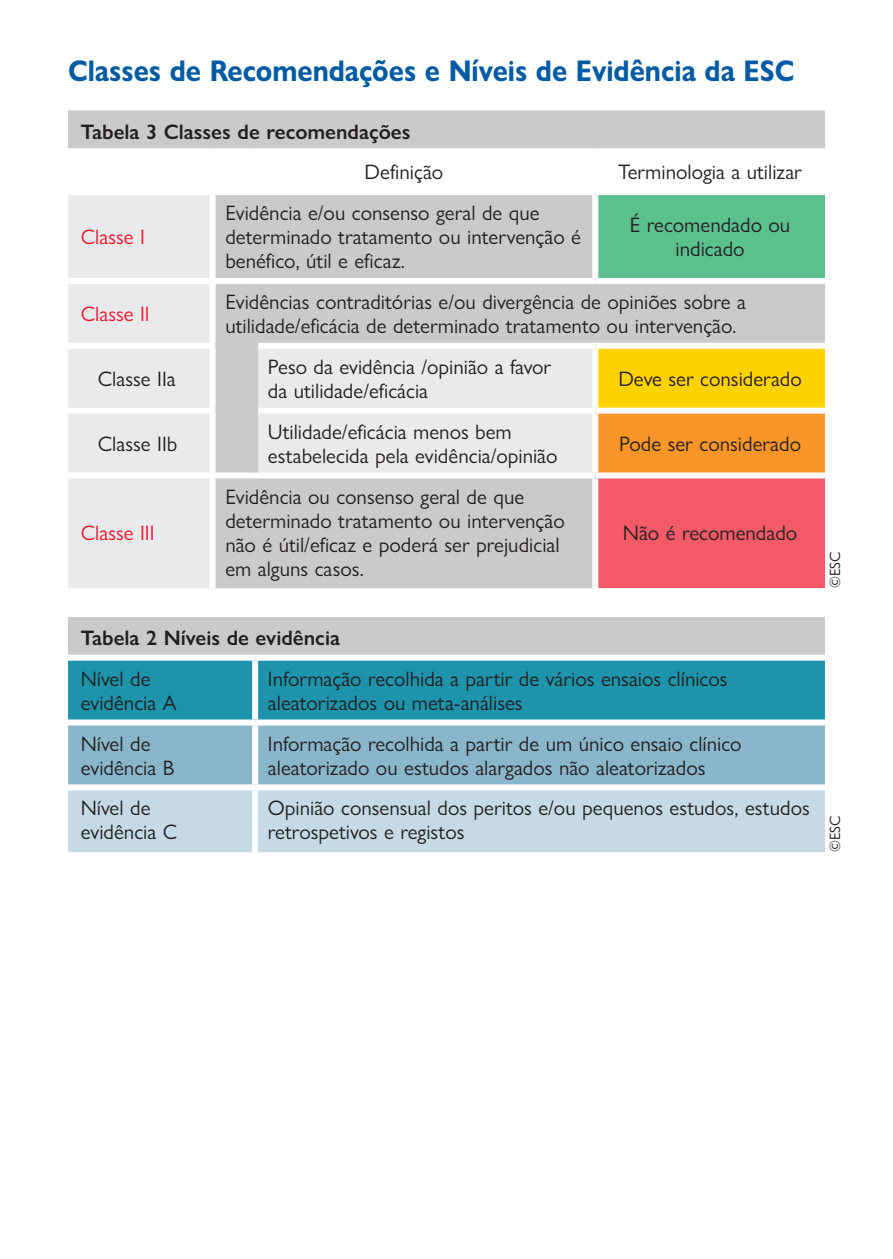
<style>
.page{position:relative;width:893px;height:1259px;background:#fff}
.page>*{position:absolute;margin:0;border:0;box-sizing:border-box;transform-origin:0 0}
.t1{font:700 30px "Gill Sans Nova";color:#005ba3;scale:.9 1}
.t2{font:21px/24px "Gill Sans Nova";color:#241f1f}
.t3{font:600 21px "Gill Sans Nova";color:#241f1f}
.t4{font:21px "Gill Sans Nova";color:#ef1730}
.t5{font:15px "Gill Sans Nova";color:#241f1f}
</style>
<div class="page">
<svg style="left:68px;top:110px;width:757px;height:233px;fill:#cbcacb"></svg>
<svg style="left:68px;top:195px;width:527px;height:393px;background:#dad9d9"></svg>
<div style="left:595px;top:192px;width:230px;height:89px;background:#5ac18e"></div>
<div style="left:595px;top:346px;width:230px;height:65px;background:#ffd200"></div>
<div style="left:595px;top:411px;width:230px;height:64px;background:#fa9527"></div>
<div style="left:595px;top:475px;width:230px;height:113px;background:#f45a67"></div>
<div style="left:68px;top:148px;width:145px;height:6px;background:#fff"></div>
<div style="left:213px;top:148px;width:42px;height:6px;background:#fff"></div>
<div style="left:210px;top:154px;width:6px;height:35px;background:#fff"></div>
<div style="left:255px;top:148px;width:340px;height:6px;background:#fff"></div>
<div style="left:595px;top:148px;width:230px;height:6px;background:#fff"></div>
<div style="left:592px;top:154px;width:6px;height:35px;background:#fff"></div>
<div style="left:68px;top:189px;width:145px;height:6px;background:#fff"></div>
<div style="left:213px;top:189px;width:42px;height:6px;background:#fff"></div>
<div style="left:210px;top:195px;width:6px;height:83px;background:#fff"></div>
<div style="left:255px;top:189px;width:340px;height:6px;background:#fff"></div>
<div style="left:595px;top:189px;width:230px;height:6px;background:#fff"></div>
<div style="left:592px;top:195px;width:6px;height:83px;background:#fff"></div>
<div style="left:68px;top:278px;width:145px;height:6px;background:#fff"></div>
<div style="left:213px;top:278px;width:42px;height:6px;background:#fff"></div>
<div style="left:210px;top:284px;width:6px;height:59px;background:#fff"></div>
<div style="left:255px;top:278px;width:340px;height:6px;background:#fff"></div>
<div style="left:595px;top:278px;width:230px;height:6px;background:#fff"></div>
<div style="left:68px;top:343px;width:148px;height:6px;background:#fff"></div>
<div style="left:210px;top:349px;width:6px;height:59px;background:#fff"></div>
<div style="left:258px;top:343px;width:337px;height:6px;background:#fff"></div>
<div style="left:595px;top:343px;width:230px;height:6px;background:#fff"></div>
<div style="left:592px;top:349px;width:6px;height:59px;background:#fff"></div>
<div style="left:68px;top:408px;width:148px;height:6px;background:#fff"></div>
<div style="left:210px;top:414px;width:6px;height:58px;background:#fff"></div>
<div style="left:258px;top:408px;width:337px;height:6px;background:#fff"></div>
<div style="left:595px;top:408px;width:230px;height:6px;background:#fff"></div>
<div style="left:592px;top:414px;width:6px;height:58px;background:#fff"></div>
<div style="left:68px;top:472px;width:145px;height:6px;background:#fff"></div>
<div style="left:213px;top:472px;width:42px;height:6px;background:#fff"></div>
<div style="left:210px;top:478px;width:6px;height:110px;background:#fff"></div>
<div style="left:255px;top:472px;width:340px;height:6px;background:#fff"></div>
<div style="left:595px;top:472px;width:230px;height:6px;background:#fff"></div>
<div style="left:592px;top:478px;width:6px;height:110px;background:#fff"></div>
<div style="left:216px;top:343px;width:42px;height:6px;background:#cbcacb"></div>
<div style="left:252px;top:349px;width:6px;height:59px;background:#cbcacb"></div>
<div style="left:216px;top:408px;width:42px;height:6px;background:#cbcacb"></div>
<div style="left:252px;top:414px;width:6px;height:58px;background:#cbcacb"></div>
<div style="left:68px;top:617px;width:757px;height:40px;background:#cbcacb"></div>
<div style="left:68px;top:660px;width:757px;height:59px;background:#1d94ab"></div>
<div style="left:68px;top:725px;width:757px;height:59px;background:#89b6cb"></div>
<div style="left:68px;top:790px;width:757px;height:62px;background:#c5dae5"></div>
<div style="left:68px;top:654px;width:187px;height:6px;background:#fff"></div>
<div style="left:255px;top:654px;width:570px;height:6px;background:#fff"></div>
<div style="left:252px;top:660px;width:6px;height:59px;background:#fff"></div>
<div style="left:252px;top:725px;width:6px;height:59px;background:#fff"></div>
<div style="left:252px;top:790px;width:6px;height:62px;background:#fff"></div>
<h1 class="t1" style="left:68px;top:53px;width:809px">Classes de Recomendações e Níveis de Evidência da ESC</h1>
<p class="t3" style="left:81px;top:118px;width:331px">Tabela 3 Classes de recomendações</p>
<p class="t2" style="left:365px;top:160px;width:80px">Definição</p>
<p class="t2" style="left:618px;top:160px;width:185px">Terminologia a utilizar</p>
<p class="t4" style="left:81px;top:224px;width:66px">Classe I</p>
<p class="t2" style="left:225px;top:201px;width:357px">Evidência e/ou consenso geral de que determinado tratamento ou intervenção é benéfico, útil e eficaz.</p>
<p class="t2" style="left:630px;top:213px;width:162px;text-align:center">É recomendado ou indicado</p>
<p class="t4" style="left:81px;top:301px;width:71px">Classe II</p>
<p class="t2" style="left:225px;top:290px;width:522px">Evidências contraditórias e/ou divergência de opiniões sobre a utilidade/eficácia de determinado tratamento ou intervenção.</p>
<p class="t2" style="left:98px;top:366px;width:79px">Classe IIa</p>
<p class="t2" style="left:268px;top:354px;width:285px">Peso da evidência /opinião a favor da utilidade/eficácia</p>
<p class="t2" style="left:618px;top:366px;width:185px">Deve ser considerado</p>
<p class="t2" style="left:98px;top:431px;width:81px">Classe IIb</p>
<p class="t2" style="left:268px;top:419px;width:291px">Utilidade/eficácia menos bem estabelecida pela evidência/opinião</p>
<p class="t4" style="left:81px;top:520px;width:75px">Classe III</p>
<p class="t2" style="left:225px;top:484px;width:341px">Evidência ou consenso geral de que determinado tratamento ou intervenção não é útil/eficaz e poderá ser prejudicial em alguns casos.</p>
<p class="t2" style="left:619px;top:431px;width:183px">Pode ser considerado</p>
<p class="t2" style="left:623px;top:520px;width:176px">Não é recomendado</p>
<p class="t3" style="left:81px;top:625px;width:261px">Tabela 2 Níveis de evidência</p>
<p class="t2" style="left:81px;top:666px;width:97px">Nível de evidência A</p>
<p class="t2" style="left:268px;top:666px;width:461px">Informação recolhida a partir de vários ensaios clínicos aleatorizados ou meta-análises</p>
<p class="t2" style="left:81px;top:731px;width:95px">Nível de evidência B</p>
<p class="t2" style="left:268px;top:731px;width:475px">Informação recolhida a partir de um único ensaio clínico aleatorizado ou estudos alargados não aleatorizados</p>
<p class="t2" style="left:81px;top:796px;width:98px">Nível de evidência C</p>
<p class="t2" style="left:268px;top:796px;width:543px">Opinião consensual dos peritos e/ou pequenos estudos, estudos retrospetivos e registos</p>
<p class="t5" style="left:826px;top:588px;width:38px;rotate:-90deg">©ESC</p>
<p class="t5" style="left:826px;top:852px;width:38px;rotate:-90deg">©ESC</p>
</div>
